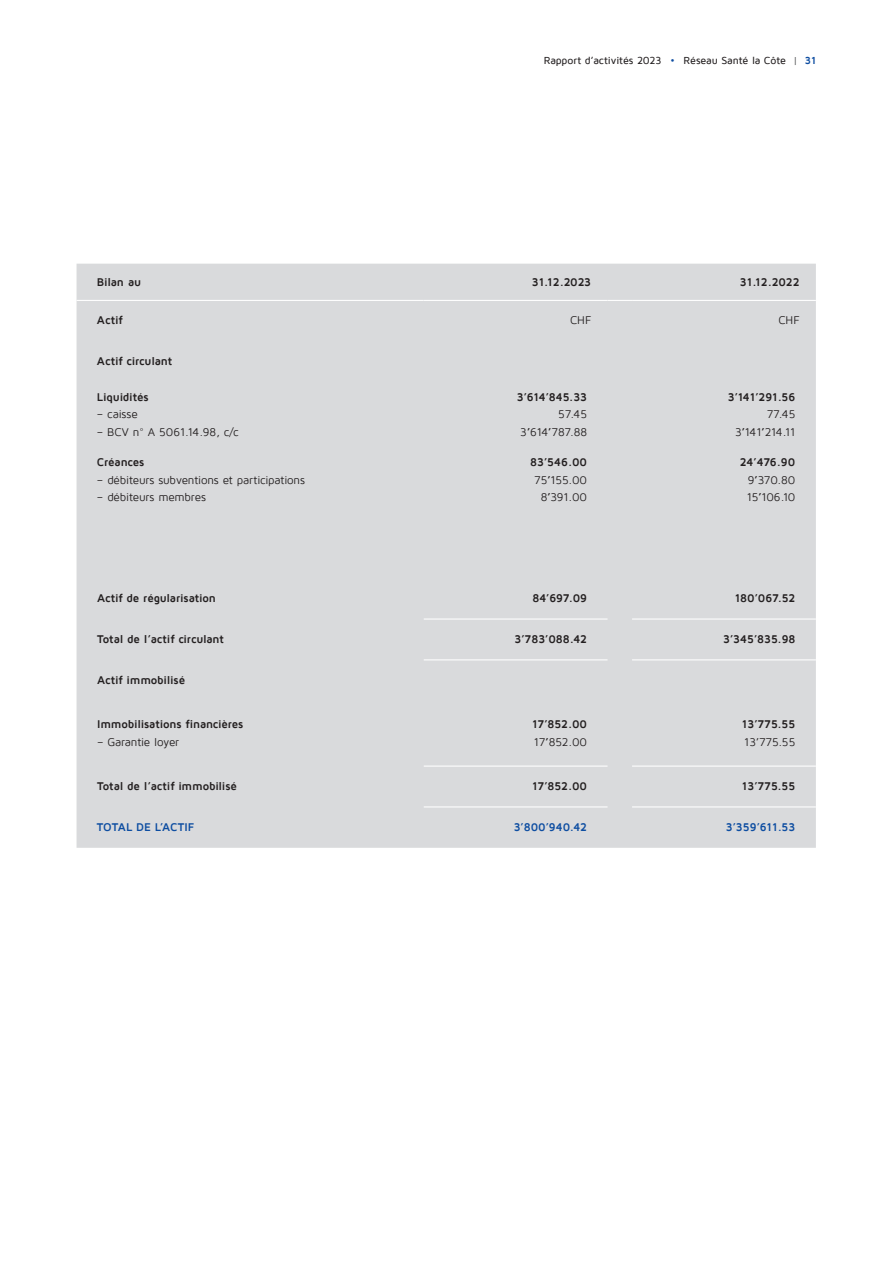
<style>
.page{position:relative;width:893px;height:1263px;background:#fff}
.page>*{position:absolute;margin:0;border:0;box-sizing:border-box;transform-origin:0 0}
.t1{font:700 11.55px/17.2px "Maven Pro";letter-spacing:-.015em;color:#231f20}
.t2{font:11.55px/17.2px "Maven Pro";letter-spacing:-.015em;color:#231f20;text-align:right}
.t3{font:700 11.55px "Maven Pro";color:#0d4da1}
.t4{font:500 10.5px "Maven Pro";letter-spacing:-.01em;color:#231f20}
.s1{color:#0d4da1}
.s2{font-weight:400;color:#57585a}
.s3{font-weight:700;color:#0d4da1}
.s4{font-weight:700}
.s5{font-weight:400}
</style>
<div class="page">
<div style="left:77px;top:264px;width:739px;height:584px;background:#d9dadc"></div>
<hr style="left:77px;top:300px;width:347px;height:1px;background:#fff">
<hr style="left:424px;top:300px;width:184px;height:1px;background:#fff">
<svg style="left:608px;top:300px;width:24px;height:1px"></svg>
<hr style="left:632px;top:300px;width:184px;height:1px;background:#fff">
<hr style="left:424px;top:618px;width:184px;height:2px;background:#fff">
<hr style="left:632px;top:618px;width:184px;height:2px;background:#fff">
<hr style="left:424px;top:659px;width:184px;height:1px;background:#fff">
<hr style="left:632px;top:659px;width:184px;height:1px;background:#fff">
<hr style="left:424px;top:765px;width:184px;height:2px;background:#fff">
<hr style="left:632px;top:765px;width:184px;height:2px;background:#fff">
<hr style="left:424px;top:806px;width:184px;height:1px;background:#fff">
<hr style="left:632px;top:806px;width:184px;height:1px;background:#fff">
<p class="t4" style="left:544px;top:55px;width:274px">Rapport d’activités 2023 <span class="s1">•</span> Réseau Santé la Côte <span class="s2">|</span> <span class="s3">31</span></p>
<p class="t1" style="left:97px;top:273px;width:46px">Bilan au</p>
<p class="t1" style="left:532px;top:273px;width:61px">31.12.2023</p>
<p class="t1" style="left:740px;top:273px;width:61px">31.12.2022</p>
<p class="t1" style="left:97px;top:312px;width:27px">Actif</p>
<p class="t2" style="left:570px;top:312px;width:23px">CHF</p>
<p class="t2" style="left:778px;top:312px;width:23px">CHF</p>
<p class="t1" style="left:97px;top:353px;width:77px">Actif circulant</p>
<p class="t1" style="left:97px;top:389px;width:53px">Liquidités</p>
<p class="t2" style="left:97px;top:406px;width:42px">– caisse</p>
<p class="t2" style="left:97px;top:423px;width:143px">– BCV n° A 5061.14.98, c/c</p>
<p class="t1" style="left:517px;top:389px;width:72px">3’614’845.33</p>
<p class="t2" style="left:520px;top:406px;width:68px">57.45<br>3<span class="s4">’</span>614<span class="s4">’</span>787.88</p>
<p class="t1" style="left:728px;top:389px;width:69px">3’141’291.56</p>
<p class="t2" style="left:735px;top:406px;width:62px">77.45<br>3<span class="s4">’</span>141<span class="s4">’</span>214.11</p>
<p class="t1" style="left:97px;top:454px;width:49px">Créances</p>
<p class="t2" style="left:97px;top:471px;width:210px">– débiteurs subventions et participations</p>
<p class="t2" style="left:97px;top:489px;width:110px">– débiteurs membres</p>
<p class="t2" style="left:530px;top:454px;width:58px"><span class="s4">83’546.00<br></span>75<span class="s4">’</span>155.00<br>8<span class="s4">’</span>391.00</p>
<p class="t2" style="left:747px;top:454px;width:50px;text-align:justify;text-indent:-7px"><span class="s4">24’476.90<br></span>9<span class="s4">’</span>370.80<br>15<span class="s4">’</span>106.10</p>
<p class="t1" style="left:97px;top:590px;width:121px">Actif de régularisation</p>
<p class="t1" style="left:532px;top:590px;width:56px">84’697.09</p>
<p class="t1" style="left:735px;top:590px;width:62px">180’067.52</p>
<p class="t1" style="left:97px;top:630px;width:128px">Total de l’actif circulant</p>
<p class="t1" style="left:515px;top:630px;width:74px">3’783’088.42</p>
<p class="t1" style="left:723px;top:630px;width:74px">3’345’835.98</p>
<p class="t1" style="left:97px;top:671px;width:90px">Actif immobilisé</p>
<p class="t1" style="left:97px;top:716px;width:148px">Immobilisations financières</p>
<p class="t2" style="left:97px;top:733px;width:84px">– Garantie loyer</p>
<p class="t1" style="left:532px;top:716px;width:57px">17’852.00<br><span class="s5">17</span>’<span class="s5">852.00</span></p>
<p class="t1" style="left:742px;top:716px;width:55px">13’775.55</p>
<p class="t2" style="left:744px;top:733px;width:53px">13’775.55</p>
<p class="t1" style="left:97px;top:778px;width:142px">Total de l’actif immobilisé</p>
<p class="t1" style="left:532px;top:778px;width:57px">17’852.00</p>
<p class="t1" style="left:742px;top:778px;width:55px">13’775.55</p>
<p class="t3" style="left:97px;top:821px;width:99px">TOTAL DE L’ACTIF</p>
<p class="t3" style="left:514px;top:821px;width:75px">3’800’940.42</p>
<p class="t3" style="left:726px;top:821px;width:71px">3’359’611.53</p>
</div>
